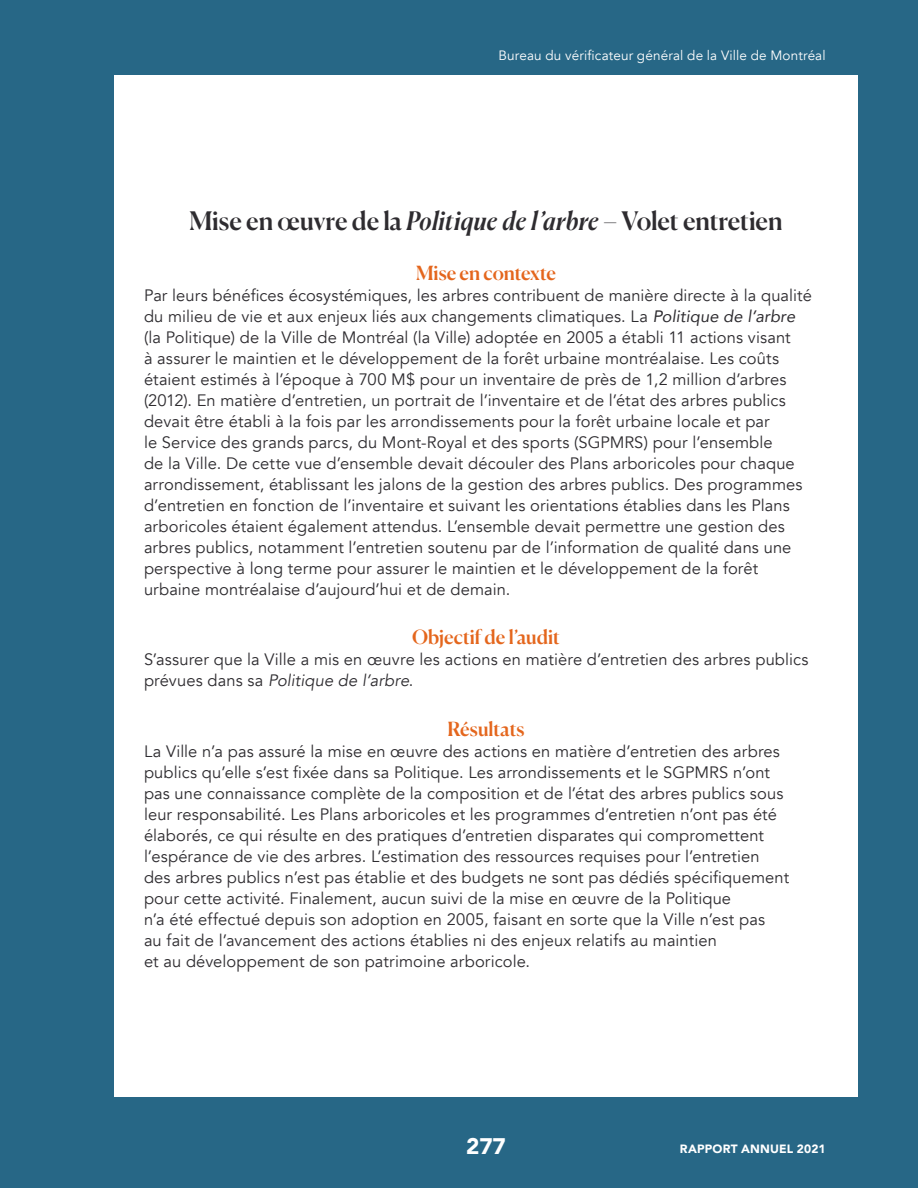
<style>
.page{position:relative;width:918px;height:1188px;background:#276786}
.page>*{position:absolute;margin:0;border:0;box-sizing:border-box;transform-origin:0 0}
.t1{font:500 25.5px "Canela";letter-spacing:-.005em;color:#2e2c30}
.t2{font:900 22.5px "Avenir";color:#fff}
.t3{font:500 19.5px "Canela";letter-spacing:-.005em;color:#e4661d}
.t4{font:16.5px/21px "Avenir";letter-spacing:.005em;color:#2e2c30}
.t5{font:13.5px "Avenir";letter-spacing:.01em;color:#fff}
.t6{font:900 12px "Avenir";letter-spacing:.015em;color:#fff}
.s1{font-style:italic}
</style>
<div class="page">
<div style="left:114px;top:76px;width:744px;height:1021px;background:#fff"></div>
<p class="t5" style="left:499px;top:47px;width:328px">Bureau du vérificateur général de la Ville de Montréal</p>
<h1 class="t1" style="left:189px;top:201px;width:595px">Mise en œuvre de la <span class="s1">Politique de l’arbre</span> – Volet entretien</h1>
<p class="t3" style="left:416px;top:257px;width:141px">Mise en contexte</p>
<p class="t4" style="left:144px;top:285px;width:669px">Par leurs bénéfices écosystémiques, les arbres contribuent de manière directe à la qualité du milieu de vie et aux enjeux liés aux changements climatiques. La <span class="s1">Politique de l’arbre </span>(la Politique) de la Ville de Montréal (la Ville) adoptée en 2005 a établi 11 actions visant<br>à assurer le maintien et le développement de la forêt urbaine montréalaise. Les coûts étaient estimés à l’époque à 700 M$ pour un inventaire de près de 1,2 million d’arbres (2012). En matière d’entretien, un portrait de l’inventaire et de l’état des arbres publics devait être établi à la fois par les arrondissements pour la forêt urbaine locale et par<br>le Service des grands parcs, du Mont-Royal et des sports (SGPMRS) pour l’ensemble<br>de la Ville. De cette vue d’ensemble devait découler des Plans arboricoles pour chaque arrondissement, établissant les jalons de la gestion des arbres publics. Des programmes d’entretien en fonction de l’inventaire et suivant les orientations établies dans les Plans arboricoles étaient également attendus. L’ensemble devait permettre une gestion des arbres publics, notamment l’entretien soutenu par de l’information de qualité dans une perspective à long terme pour assurer le maintien et le développement de la forêt urbaine montréalaise d’aujourd’hui et de demain.</p>
<p class="t3" style="left:412px;top:622px;width:149px">Objectif de l’audit</p>
<p class="t4" style="left:144px;top:649px;width:666px">S’assurer que la Ville a mis en œuvre les actions en matière d’entretien des arbres publics prévues dans sa <span class="s1">Politique de l’arbre</span>.</p>
<p class="t3" style="left:448px;top:713px;width:78px">Résultats</p>
<p class="t4" style="left:144px;top:741px;width:647px">La Ville n’a pas assuré la mise en œuvre des actions en matière d’entretien des arbres publics qu’elle s’est fixée dans sa Politique. Les arrondissements et le SGPMRS n’ont pas une connaissance complète de la composition et de l’état des arbres publics sous leur responsabilité. Les Plans arboricoles et les programmes d’entretien n’ont pas été élaborés, ce qui résulte en des pratiques d’entretien disparates qui compromettent l’espérance de vie des arbres. L’estimation des ressources requises pour l’entretien des arbres publics n’est pas établie et des budgets ne sont pas dédiés spécifiquement pour cette activité. Finalement, aucun suivi de la mise en œuvre de la Politique<br>n’a été effectué depuis son adoption en 2005, faisant en sorte que la Ville n’est pas<br>au fait de l’avancement des actions établies ni des enjeux relatifs au maintien<br>et au développement de son patrimoine arboricole.</p>
<h2 class="t2" style="left:466px;top:1126px;width:41px">277</h2>
<p class="t6" style="left:680px;top:1139px;width:147px">RAPPORT ANNUEL 2021</p>
</div>
